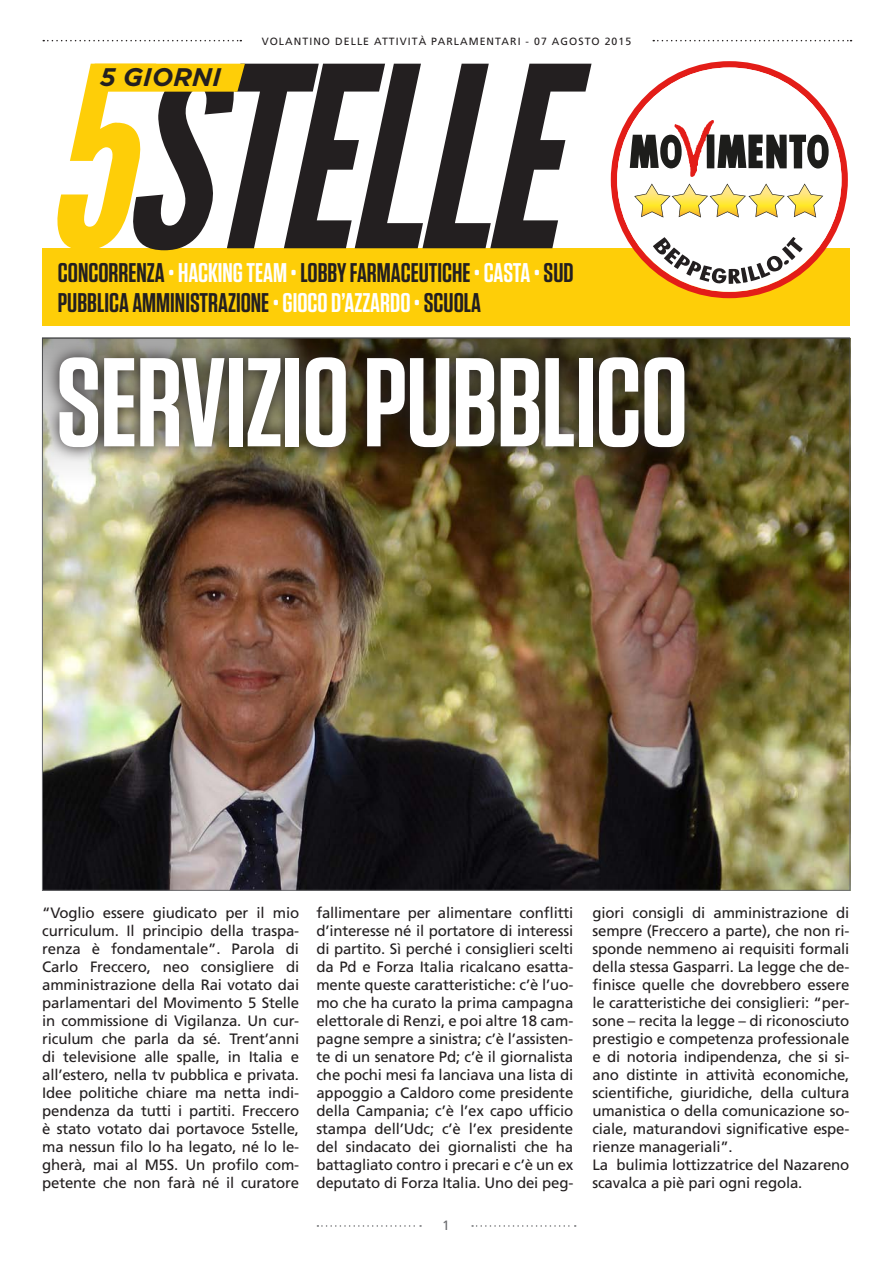
<style>
.page{position:relative;width:893px;height:1263px;background:#fff}
.page>*{position:absolute;margin:0;border:0;box-sizing:border-box;transform-origin:0 0}
.t1{font:italic 251.1px "League Gothic";letter-spacing:-.025em;color:#231f20}
.TITOLO_1a{font:600 126px "Tungsten";letter-spacing:-.01em;color:#fff}
.t2{font:600 27px "Tungsten";color:#231f20}
.t3{font:italic 700 25.5px "Gotham HTF";letter-spacing:.01em;color:#231f20}
.Articolo{font:15px/18px "Frutiger";letter-spacing:-.01em;color:#231f20;text-align:justify}
.t4{font:13.5px "Frutiger";color:#6c6d70}
.t5{font:10.5px "Frutiger";letter-spacing:.1em;color:#231f20}
.s1{color:#fece08}
.s2{font-size:248.55px}
.s3{color:#fff}
</style>
<div class="page">
<img style="left:44px;top:485px;width:804px;height:403px">
<img style="left:43px;top:337px;width:807px;height:148px">
<svg style="left:44px;top:342px;width:656px;height:121px;background:#4e4837"></svg>
<svg style="left:472px;top:1225px;width:104px;height:2px"></svg>
<svg style="left:317px;top:1225px;width:104px;height:2px"></svg>
<div style="left:42px;top:248px;width:808px;height:78px;background:#fece08"></div>
<svg style="left:43px;top:40px;width:198px;height:1px"></svg>
<svg style="left:653px;top:40px;width:198px;height:1px"></svg>
<svg style="left:611px;top:61px;width:237px;height:237px"></svg>
<div style="left:617px;top:67px;width:224px;height:225px;background:#fff;border-radius:50%"></div>
<svg style="left:653px;top:237px;width:150px;height:47px"></svg>
<svg style="left:634px;top:184px;width:189px;height:34px"></svg>
<svg style="left:630px;top:120px;width:199px;height:57px"></svg>
<svg style="left:164px;top:63px;width:71px;height:1px"></svg>
<svg style="left:194px;top:63px;width:25px;height:1px"></svg>
<svg style="left:89px;top:64px;width:156px;height:28px;background:#fed015"></svg>
<p class="t5" style="left:262px;top:35px;width:371px">VOLANTINO DELLE ATTIVITÀ PARLAMENTARI - 07 AGOSTO 2015</p>
<p class="t1" style="left:41px;top:9px;width:518px"><span class="s1">5</span><span class="s2">S</span>TELLE</p>
<p class="t3" style="left:100px;top:63px;width:122px">5 GIORNI</p>
<p class="t2" style="left:58px;top:258px;width:517px">CONCORRENZA<span class="s3">• HACKING TEAM •</span> LOBBY FARMACEUTICHE <span class="s3">• CASTA •</span> SUD</p>
<p class="t2" style="left:58px;top:288px;width:425px">PUBBLICA AMMINISTRAZIONE <span class="s3">• GIOCO D’AZZARDO•</span> SCUOLA</p>
<p class="TITOLO_1a" style="left:56px;top:336px;width:634px">SERVIZIO PUBBLICO</p>
<p class="Articolo" style="left:42px;top:904px;width:258px">“Voglio essere giudicato per il mio curriculum. Il principio della traspa&shy;renza è fondamentale”. Parola di Carlo Freccero, neo consigliere di amministrazione della Rai votato dai parlamentari del Movimento 5 Stelle in commissione di Vigilanza. Un cur&shy;riculum che parla da sé. Trent’anni di televisione alle spalle, in Italia e all’estero, nella tv pubblica e privata.<br>Idee politiche chiare ma netta indi&shy;pendenza da tutti i partiti. Freccero è stato votato dai portavoce 5stelle, ma nessun filo lo ha legato, né lo le&shy;gherà, mai al M5S. Un profilo com&shy;petente che non farà né il curatore</p>
<p class="Articolo" style="left:316px;top:904px;width:258px">fallimentare per alimentare conflitti d’interesse né il portatore di interessi di partito. Sì perché i consiglieri scelti da Pd e Forza Italia ricalcano esatta&shy;mente queste caratteristiche: c’è l’uo&shy;mo che ha curato la prima campagna elettorale di Renzi, e poi altre 18 cam&shy;pagne sempre a sinistra; c’è l’assisten&shy;te di un senatore Pd; c’è il giornalista che pochi mesi fa lanciava una lista di appoggio a Caldoro come presidente della Campania; c’è l’ex capo ufficio stampa dell’Udc; c’è l’ex presidente del sindacato dei giornalisti che ha battagliato contro i precari e c’è un ex deputato di Forza Italia. Uno dei peg-</p>
<p class="Articolo" style="left:592px;top:904px;width:258px">giori consigli di amministrazione di sempre (Freccero a parte), che non ri&shy;sponde nemmeno ai requisiti formali della stessa Gasparri. La legge che de&shy;finisce quelle che dovrebbero essere le caratteristiche dei consiglieri: “per&shy;sone – recita la legge – di riconosciuto prestigio e competenza professionale e di notoria indipendenza, che si si&shy;ano distinte in attività economiche, scientifiche, giuridiche, della cultura umanistica o della comunicazione so&shy;ciale, maturandovi significative espe&shy;rienze manageriali”.</p>
<p class="Articolo" style="left:592px;top:1156px;width:258px">La bulimia lottizzatrice del Nazareno scavalca a piè pari ogni regola.</p>
<p class="t4" style="left:442px;top:1218px;width:9px">1</p>
</div>
